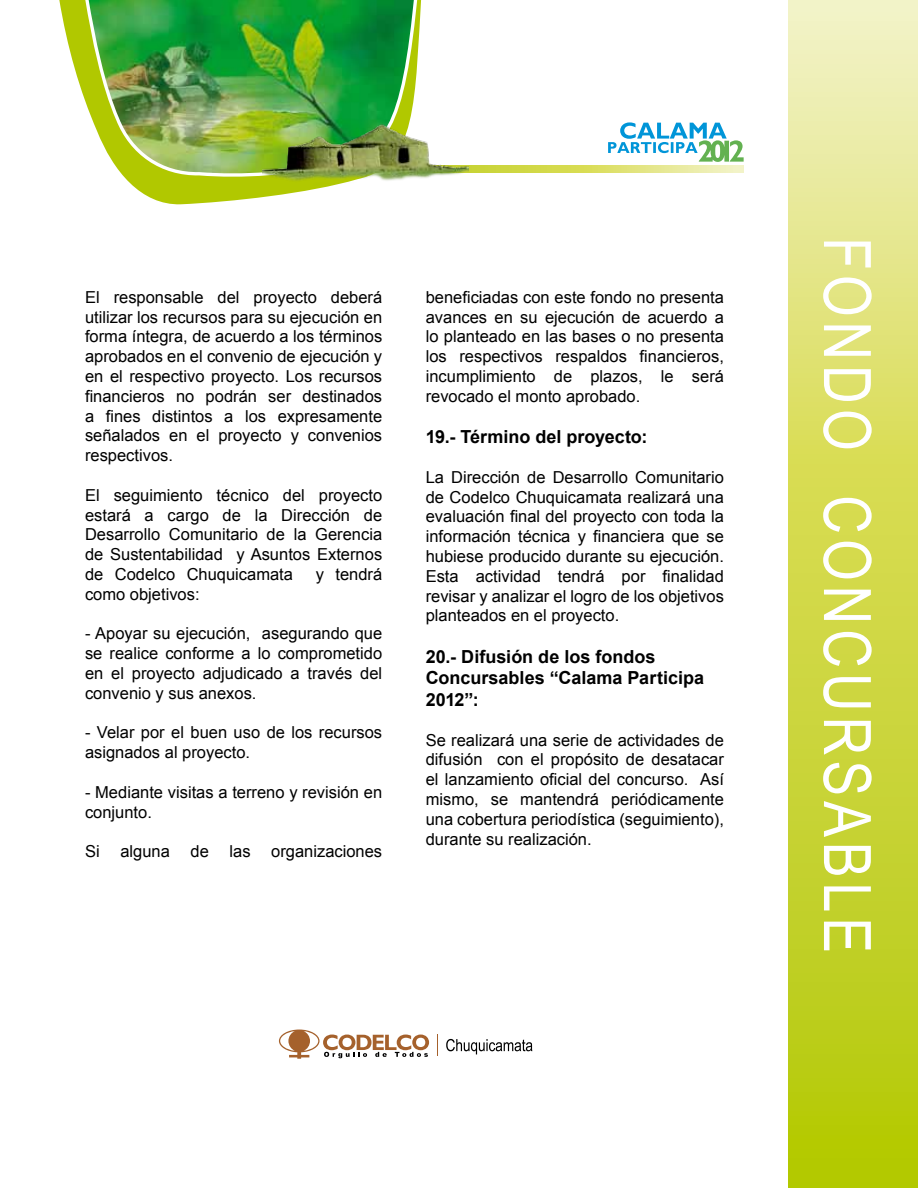
<style>
.page{position:relative;width:918px;height:1188px;background:#fff}
.page>*{position:absolute;margin:0;border:0;box-sizing:border-box;transform-origin:0 0}
.t1{font:65.55px "Arial Narrow";letter-spacing:.075em;color:#fff}
.t2{font:700 18px/21.6px "Arial";color:#000}
.t3{font:16.5px/19.8px "Arial";color:#000;text-align:justify}
</style>
<div class="page">
<svg style="left:789px;top:0;width:129px;height:1188px;background:#d2da55"></svg>
<svg style="left:608px;top:122px;width:136px;height:40px"></svg>
<svg style="left:469px;top:166px;width:274px;height:6px;background:#dde171"></svg>
<svg style="left:59px;top:0;width:363px;height:205px"></svg>
<img style="left:81px;top:0;width:339px;height:177px">
<img style="left:263px;top:106px;width:206px;height:80px">
<svg style="left:446px;top:1039px;width:86px;height:15px"></svg>
<svg style="left:437px;top:1035px;width:1px;height:21px"></svg>
<svg style="left:279px;top:1030px;width:150px;height:29px"></svg>
<p class="t3" style="left:85px;top:287px;width:299px">El responsable del proyecto deberá utilizar los recursos para su ejecución en forma íntegra, de acuerdo a los términos aprobados en el convenio de ejecución y en el respectivo proyecto. Los recursos financieros no podrán ser destinados a fines distintos a los expresamente señalados en el proyecto y convenios respectivos.</p>
<p class="t3" style="left:85px;top:485px;width:299px">El seguimiento técnico del proyecto estará a cargo de la Dirección de Desarrollo Comunitario de la Gerencia de Sustentabilidad y Asuntos Externos de Codelco Chuquicamata</p>
<p class="t3" style="left:316px;top:564px;width:68px">y tendrá</p>
<p class="t3" style="left:85px;top:584px;width:116px">como objetivos:</p>
<p class="t3" style="left:85px;top:624px;width:299px">- Apoyar su ejecución, asegurando que se realice conforme a lo comprometido en el proyecto adjudicado a través del convenio y sus anexos.</p>
<p class="t3" style="left:85px;top:723px;width:299px">- Velar por el buen uso de los recursos asignados al proyecto.</p>
<p class="t3" style="left:85px;top:782px;width:299px">- Mediante visitas a terreno y revisión en conjunto.</p>
<p class="t3" style="left:85px;top:842px;width:16px">Si</p>
<p class="t3" style="left:120px;top:842px;width:51px">alguna</p>
<p class="t3" style="left:191px;top:842px;width:20px">de</p>
<p class="t3" style="left:230px;top:842px;width:23px">las</p>
<p class="t3" style="left:271px;top:842px;width:112px">organizaciones</p>
<p class="t3" style="left:426px;top:287px;width:300px">beneficiadas con este fondo no presenta avances en su ejecución de acuerdo a lo planteado en las bases o no presenta los respectivos respaldos financieros, incumplimiento de plazos, le será revocado el monto aprobado.</p>
<p class="t2" style="left:426px;top:427px;width:223px">19.- Término del proyecto:</p>
<p class="t3" style="left:426px;top:467px;width:300px">La Dirección de Desarrollo Comunitario de Codelco Chuquicamata realizará una evaluación final del proyecto con toda la información técnica y financiera que se hubiese producido durante su ejecución.<br>Esta actividad tendrá por finalidad revisar y analizar el logro de los objetivos planteados en el proyecto.</p>
<p class="t2" style="left:426px;top:646px;width:280px">20.- Difusión de los fondos<br>Concursables “Calama Participa<br>2012”:</p>
<p class="t3" style="left:426px;top:730px;width:300px">Se realizará una serie de actividades de difusión con el propósito de desatacar el lanzamiento oficial del concurso. Así mismo, se mantendrá periódicamente una cobertura periodística (seguimiento), durante su realización.</p>
<h1 class="t1" style="left:895px;top:237px;width:718px;rotate:90deg">FONDO CONCURSABLE</h1>
</div>
